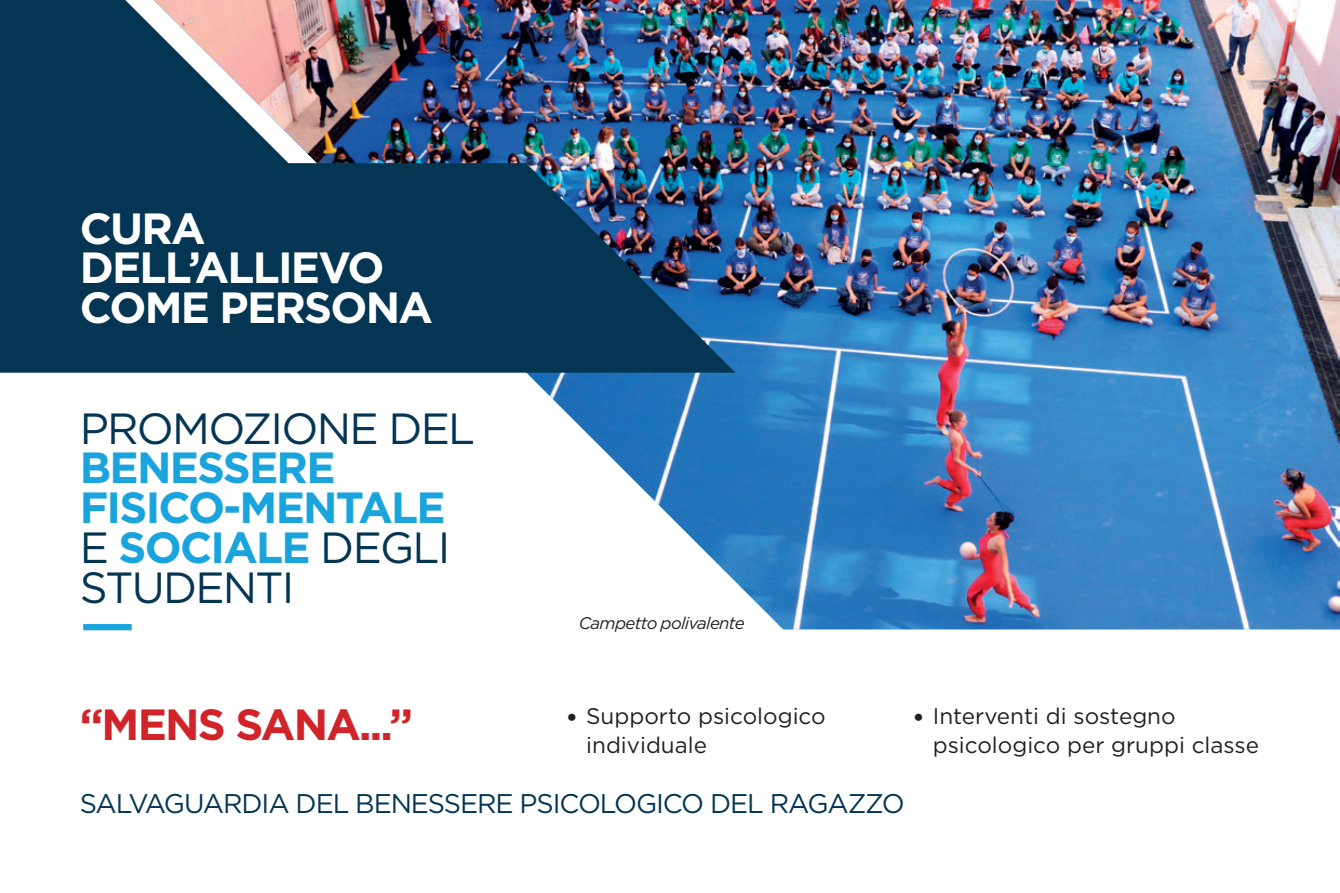
<style>
.page{position:relative;width:1340px;height:893px;background:#fff}
.page>*{position:absolute;margin:0;border:0;box-sizing:border-box;transform-origin:0 0}
.t1{font:700 43.65px/39.8px "Gotham";letter-spacing:-.04em;color:#1aa4de}
.t2{font:700 43.65px/39.8px "Gotham";letter-spacing:-.04em;color:#fff}
.t3{font:43.65px "Gotham";letter-spacing:-.04em;color:#043553}
.t4{font:700 43.65px "Gotham";letter-spacing:-.04em;color:#d1232a}
.t5{font:27px "Gotham";letter-spacing:-.04em;color:#043553}
.t6{font:22.5px/28.6px "Gotham";color:#231f20}
.t7{font:italic 16.88px "Gotham";letter-spacing:-.04em;color:#231f20}
.s1{font-weight:400;color:#043553}
.s2{font-weight:900;font-size:19.12px}
</style>
<div class="page">
<img style="left:335px;top:0;width:1004px;height:629px">
<svg style="left:0;top:163px;width:735px;height:210px;background:#0b3b5b"></svg>
<svg style="left:0;top:0;width:335px;height:210px;background:#445a6e"></svg>
<div style="left:83px;top:624px;width:49px;height:6px;background:#1aa4de"></div>
<h1 class="t2" style="left:80px;top:208px;width:355px">CURA<br>DELL’ALLIEVO<br>COME PERSONA</h1>
<h1 class="t3" style="left:80px;top:400px;width:397px">PROMOZIONE DEL</h1>
<h1 class="t1" style="left:80px;top:448px;width:372px">BENESSERE<br>FISICO-MENTALE<br><span class="s1">E</span> SOCIALE <span class="s1">DEGLI<br>STUDENTI</span></h1>
<p class="t7" style="left:579px;top:612px;width:167px">Campetto polivalente</p>
<h1 class="t4" style="left:80px;top:696px;width:335px">“MENS SANA...”</h1>
<p class="t6" style="left:586px;top:701px;width:241px;text-indent:-19px"><span class="s2">•</span> Supporto psicologico individuale</p>
<p class="t6" style="left:932px;top:701px;width:328px;text-indent:-19px"><span class="s2">•</span> Interventi di sostegno psicologico per gruppi classe</p>
<p class="t5" style="left:80px;top:786px;width:826px">SALVAGUARDIA DEL BENESSERE PSICOLOGICO DEL RAGAZZO</p>
</div>
